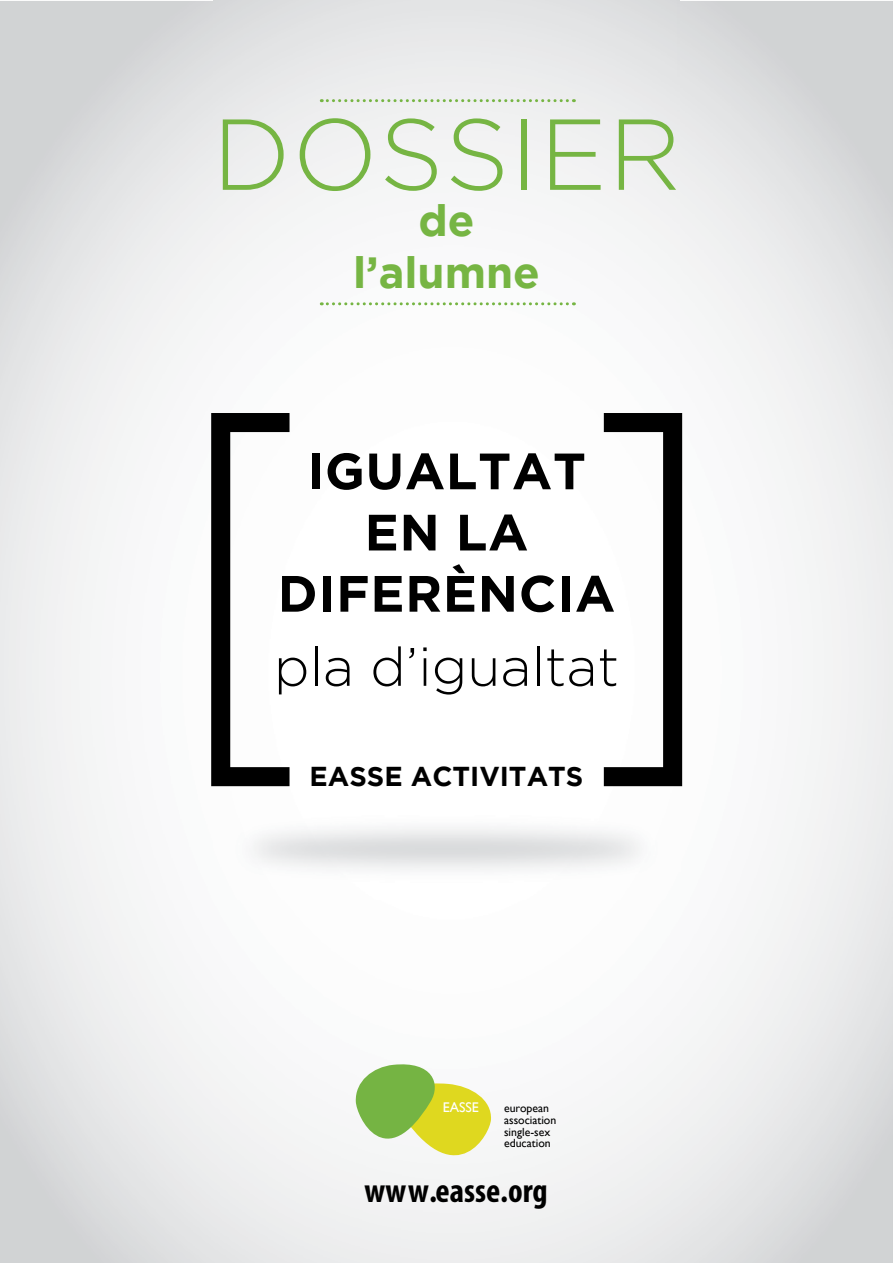
<style>
.page{position:relative;width:893px;height:1263px;background:#fff}
.page>*{position:absolute;margin:0;border:0;box-sizing:border-box;transform-origin:0 0}
.t1{font:300 100.5px "Gotham";letter-spacing:.015em;color:#76b543}
.t2{font:300 54px "Gotham";color:#000}
.t3{font:700 51px/61.2px "Gotham";letter-spacing:.015em;color:#000;text-align:center}
.t4{font:700 43.5px/52.2px "Gotham";color:#76b543;text-align:center}
.t5{font:700 condensed 33.9px "Myriad Pro";color:#000}
.t6{font:700 27.3px "Gotham";color:#000}
.t7{font:14.1px "Gill Sans";color:#fff}
.t8{font:11.85px/11.9px "Gill Sans";color:#000}
</style>
<div class="page">
<img style="left:214px;top:1px;width:465px;height:309px">
<svg style="left:604px;top:413px;width:78px;height:373px"></svg>
<svg style="left:211px;top:413px;width:79px;height:373px"></svg>
<svg style="left:355px;top:1061px;width:137px;height:131px"></svg>
<svg style="left:321px;top:302px;width:246px;height:3px"></svg>
<svg style="left:321px;top:99px;width:246px;height:3px"></svg>
<h1 class="t1" style="left:212px;top:100px;width:470px">DOSSIER</h1>
<h3 class="t4" style="left:353px;top:193px;width:188px">de l’alumne</h3>
<h3 class="t3" style="left:278px;top:439px;width:339px">IGUALTAT<br>EN LA<br>DIFERÈNCIA</h3>
<h2 class="t2" style="left:274px;top:637px;width:347px">pla d’igualtat</h2>
<h3 class="t6" style="left:310px;top:760px;width:275px">EASSE ACTIVITATS</h3>
<p class="t7" style="left:443px;top:1099px;width:38px">EASSE</p>
<p class="t8" style="left:504px;top:1102px;width:54px">european association single-sex education</p>
<h3 class="t5" style="left:365px;top:1170px;width:184px">www.easse.org</h3>
</div>
